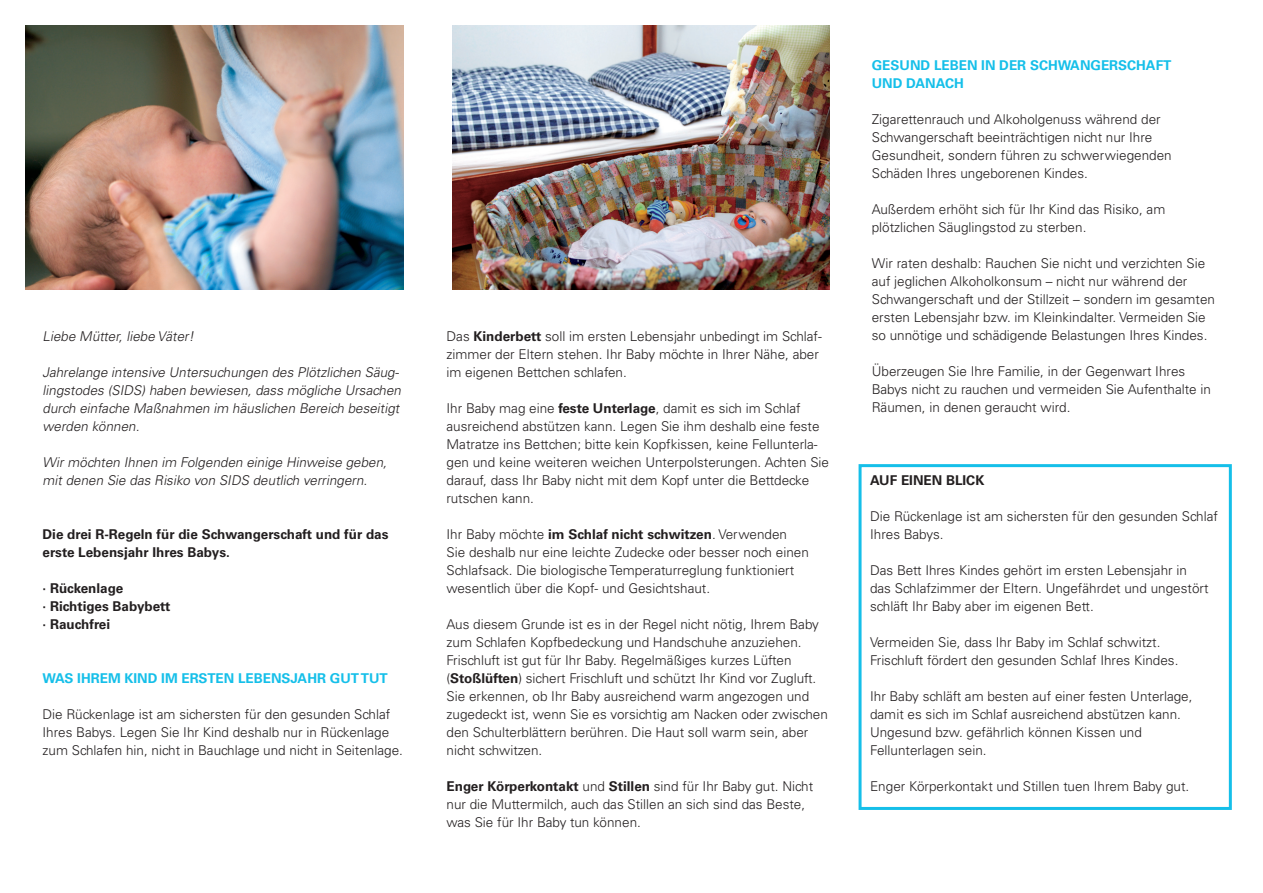
<style>
.page{position:relative;width:1263px;height:893px;background:#fff}
.page>*{position:absolute;margin:0;border:0;box-sizing:border-box;transform-origin:0 0}
.t1{font:300 13.5px/18px "Univers LT Std";color:#231f20}
.t2{font:italic 300 13.5px/18px "Univers LT Std";color:#231f20}
.t3{font:700 13.5px/18px "Univers LT Std";color:#231f20}
.t4{font:700 13.5px/18px "Univers LT Std";color:#15bfe9}
.s1{font-weight:700}
</style>
<div class="page">
<img style="left:26px;top:26px;width:378px;height:263px">
<img style="left:453px;top:26px;width:376px;height:263px">
<div style="left:858px;top:464px;width:374px;height:346px;border:3px solid #15bfe9"></div>
<p class="t2" style="left:43px;top:328px;width:156px">Liebe Mütter, liebe Väter!</p>
<p class="t2" style="left:43px;top:364px;width:363px">Jahrelange intensive Untersuchungen des Plötzlichen Säug&shy;lingstodes (SIDS) haben bewiesen, dass mögliche Ursachen durch einfache Maßnahmen im häuslichen Bereich beseitigt werden können.</p>
<p class="t2" style="left:43px;top:454px;width:349px">Wir möchten Ihnen im Folgenden einige Hinweise geben, mit denen Sie das Risiko von SIDS deutlich verringern.</p>
<p class="t3" style="left:43px;top:526px;width:347px">Die drei R-Regeln für die Schwangerschaft und für das erste Lebensjahr Ihres Babys.</p>
<p class="t3" style="left:43px;top:580px;width:129px">· Rückenlage<br>· Richtiges Babybett · Rauchfrei</p>
<p class="t4" style="left:43px;top:670px;width:347px">WAS IHREM KIND IM ERSTEN LEBENSJAHR GUT TUT</p>
<p class="t1" style="left:43px;top:706px;width:362px">Die Rückenlage ist am sichersten für den gesunden Schlaf<br>Ihres Babys. Legen Sie Ihr Kind deshalb nur in Rückenlage zum Schlafen hin, nicht in Bauchlage und nicht in Seitenlage.</p>
<p class="t1" style="left:446px;top:328px;width:377px">Das <span class="s1">Kinderbett</span> soll im ersten Lebensjahr unbedingt im Schlaf&shy;zimmer der Eltern stehen. Ihr Baby möchte in Ihrer Nähe, aber im eigenen Bettchen schlafen.</p>
<p class="t1" style="left:446px;top:400px;width:384px">Ihr Baby mag eine <span class="s1">feste Unterlage</span>, damit es sich im Schlaf ausreichend abstützen kann. Legen Sie ihm deshalb eine feste Matratze ins Bettchen; bitte kein Kopfkissen, keine Fellunterla&shy;gen und keine weiteren weichen Unterpolsterungen. Achten Sie darauf, dass Ihr Baby nicht mit dem Kopf unter die Bettdecke rutschen kann.</p>
<p class="t1" style="left:446px;top:526px;width:364px">Ihr Baby möchte <span class="s1">im Schlaf nicht schwitzen</span>. Verwenden Sie deshalb nur eine leichte Zudecke oder besser noch einen Schlafsack. Die biologische Temperaturreglung funktioniert wesentlich über die Kopf- und Gesichtshaut.</p>
<p class="t1" style="left:446px;top:616px;width:383px">Aus diesem Grunde ist es in der Regel nicht nötig, Ihrem Baby zum Schlafen Kopfbedeckung und Handschuhe anzuziehen.<br>Frischluft ist gut für Ihr Baby. Regelmäßiges kurzes Lüften (<span class="s1">Stoßlüften</span>) sichert Frischluft und schützt Ihr Kind vor Zugluft.<br>Sie erkennen, ob Ihr Baby ausreichend warm angezogen und zugedeckt ist, wenn Sie es vorsichtig am Nacken oder zwischen den Schulterblättern berühren. Die Haut soll warm sein, aber nicht schwitzen.</p>
<p class="t1" style="left:446px;top:778px;width:368px"><span class="s1">Enger Körperkontakt</span> und <span class="s1">Stillen</span> sind für Ihr Baby gut. Nicht nur die Muttermilch, auch das Stillen an sich sind das Beste, was Sie für Ihr Baby tun können.</p>
<p class="t4" style="left:872px;top:57px;width:301px">GESUND LEBEN IN DER SCHWANGERSCHAFT<br>UND DANACH</p>
<p class="t1" style="left:872px;top:110px;width:301px">Zigarettenrauch und Alkoholgenuss während der Schwangerschaft beeinträchtigen nicht nur Ihre Gesundheit, sondern führen zu schwerwiegenden Schäden Ihres ungeborenen Kindes.</p>
<p class="t1" style="left:872px;top:200px;width:295px">Außerdem erhöht sich für Ihr Kind das Risiko, am plötzlichen Säuglingstod zu sterben.</p>
<p class="t1" style="left:872px;top:254px;width:345px">Wir raten deshalb: Rauchen Sie nicht und verzichten Sie auf jeglichen Alkoholkonsum – nicht nur während der Schwangerschaft und der Stillzeit – sondern im gesamten ersten Lebensjahr bzw. im Kleinkindalter. Vermeiden Sie so unnötige und schädigende Belastungen Ihres Kindes.</p>
<p class="t1" style="left:872px;top:362px;width:341px">Überzeugen Sie Ihre Familie, in der Gegenwart Ihres<br>Babys nicht zu rauchen und vermeiden Sie Aufenthalte in<br>Räumen, in denen geraucht wird.</p>
<p class="t3" style="left:870px;top:472px;width:116px">AUF EINEN BLICK</p>
<p class="t1" style="left:870px;top:507px;width:349px">Die Rückenlage ist am sichersten für den gesunden Schlaf<br>Ihres Babys.</p>
<p class="t1" style="left:870px;top:561px;width:340px">Das Bett Ihres Kindes gehört im ersten Lebensjahr in das Schlafzimmer der Eltern. Ungefährdet und ungestört schläft Ihr Baby aber im eigenen Bett.</p>
<p class="t1" style="left:870px;top:633px;width:310px">Vermeiden Sie, dass Ihr Baby im Schlaf schwitzt.<br>Frischluft fördert den gesunden Schlaf Ihres Kindes.</p>
<p class="t1" style="left:870px;top:687px;width:324px">Ihr Baby schläft am besten auf einer festen Unterlage, damit es sich im Schlaf ausreichend abstützen kann.<br>Ungesund bzw. gefährlich können Kissen und Fellunterlagen sein.</p>
<p class="t1" style="left:870px;top:777px;width:321px">Enger Körperkontakt und Stillen tuen Ihrem Baby gut.</p>
</div>
